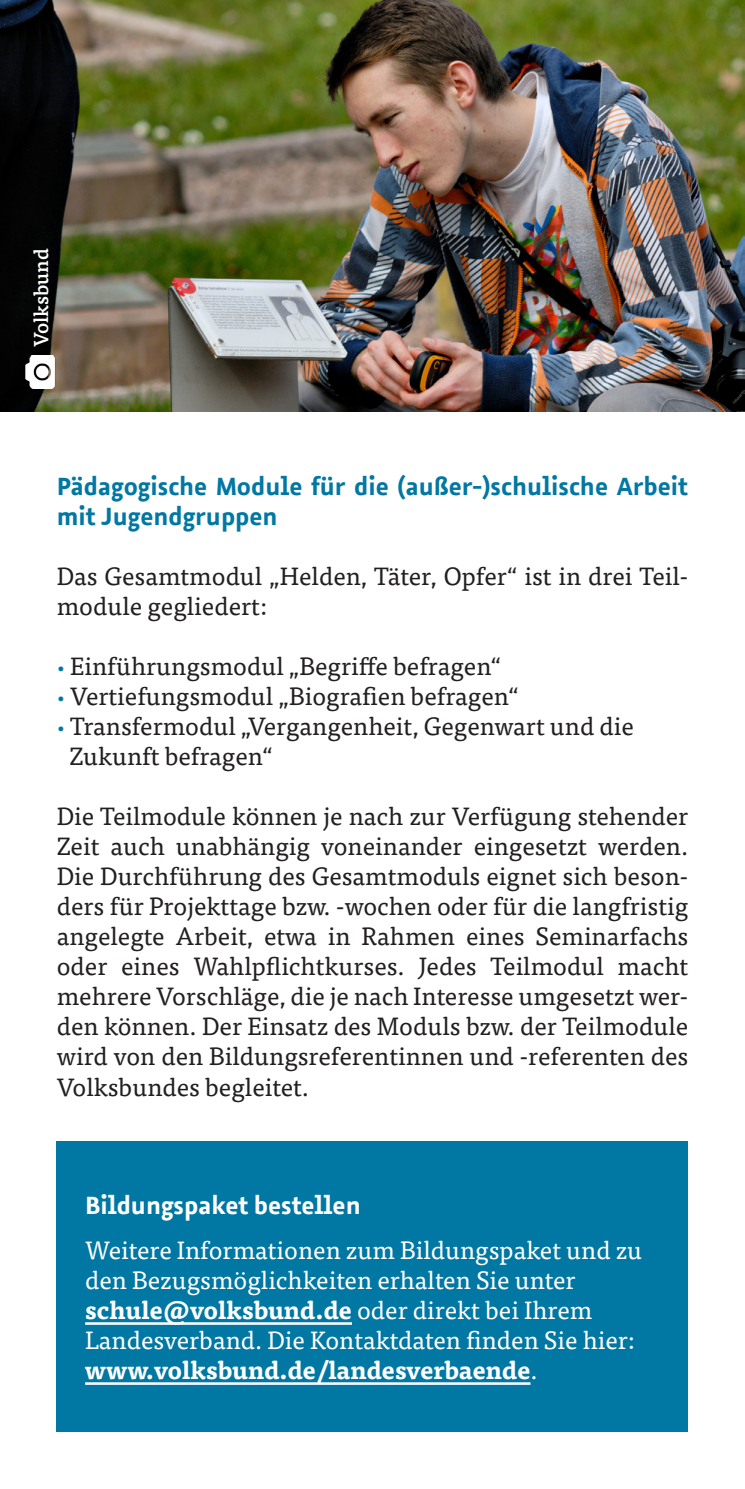
<style>
.page{position:relative;width:745px;height:1489px;background:#fff}
.page>*{position:absolute;margin:0;border:0;box-sizing:border-box;transform-origin:0 0}
.t1{font:25px/30px "Tisa OT";color:#231f20}
.t2{font:25px/30px "Tisa OT";color:#fff}
.t3{font:700 25px/30px "Azuro TF";color:#0078a3}
.t4{font:700 25px "Azuro TF";color:#fff}
.t5{font:500 20px "Tisa OT";color:#fff}
.s1{font-weight:700;color:#0078a3}
.s2{font-weight:700}
</style>
<div class="page">
<img style="left:0;top:0;width:744px;height:411px">
<img style="left:23px;top:355px;width:34px;height:34px">
<div style="left:57px;top:1141px;width:630px;height:290px;background:#0078a3"></div>
<hr style="left:85px;top:1322px;width:267px;height:2px;background:#fff">
<hr style="left:85px;top:1382px;width:445px;height:2px;background:#fff">
<p class="t5" style="left:29px;top:347px;width:101px;rotate:-90deg">Volksbund</p>
<p class="t3" style="left:57px;top:470px;width:632px">Pädagogische Module für die (außer-)schulische Arbeit mit Jugendgruppen</p>
<p class="t1" style="left:57px;top:561px;width:632px">Das Gesamtmodul „Helden, Täter, Opfer“ ist in drei Teil&shy;module gegliedert:</p>
<p class="t1" style="left:57px;top:651px;width:445px"><span class="s1">·</span> Einführungsmodul „Begriffe befragen“</p>
<p class="t1" style="left:57px;top:681px;width:463px"><span class="s1">·</span> Vertiefungsmodul „Biografien befragen“</p>
<p class="t1" style="left:70px;top:711px;width:565px;text-indent:-13px"><span class="s1">·</span> Transfermodul „Vergangenheit, Gegenwart und die<br>Zukunft befragen“</p>
<p class="t1" style="left:57px;top:801px;width:632px;text-align:justify">Die Teilmodule können je nach zur Verfügung stehender Zeit auch unabhängig voneinander eingesetzt werden.<br>Die Durchführung des Gesamtmoduls eignet sich beson&shy;ders für Projekttage bzw. -wochen oder für die langfristig angelegte Arbeit, etwa in Rahmen eines Seminarfachs oder eines Wahlpflichtkurses. Jedes Teilmodul macht mehrere Vorschläge, die je nach Interesse umgesetzt wer&shy;den können. Der Einsatz des Moduls bzw. der Teilmodule wird von den Bildungsreferentinnen und -referenten des Volksbundes begleitet.</p>
<p class="t4" style="left:85px;top:1185px;width:277px">Bildungspaket bestellen</p>
<p class="t2" style="left:85px;top:1234px;width:558px">Weitere Informationen zum Bildungspaket und zu den Bezugsmöglichkeiten erhalten Sie unter <span class="s2">schule@volksbund.de</span> oder direkt bei Ihrem Landesverband. Die Kontaktdaten finden Sie hier: <span class="s2">www.volksbund.de/landesverbaende</span>.</p>
</div>
